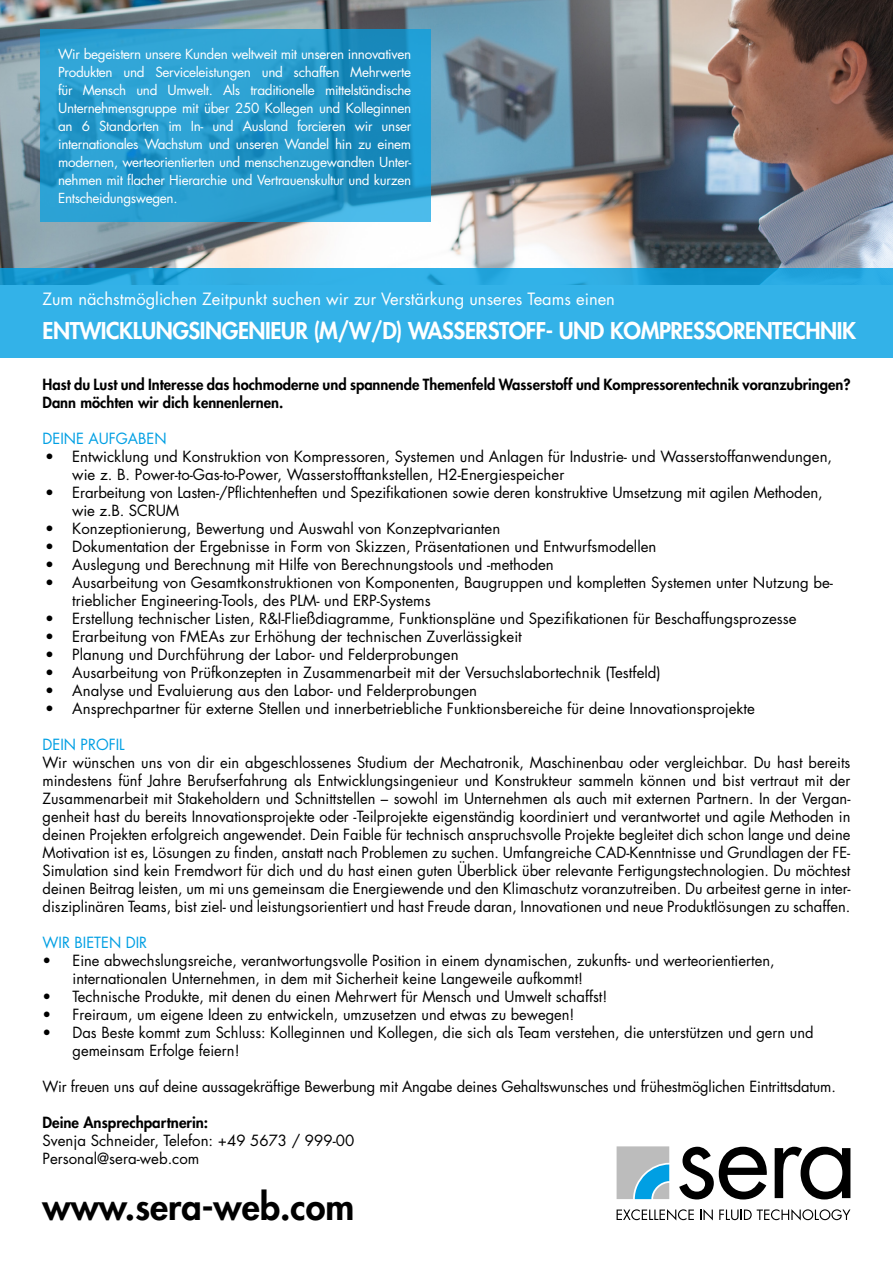
<style>
.page{position:relative;width:893px;height:1263px;background:#fff}
.page>*{position:absolute;margin:0;border:0;box-sizing:border-box;transform-origin:0 0}
.t1{font:800 36px "Futura";color:#000}
.t2{font:800 22.5px "Futura";letter-spacing:-.02em;color:#fff}
.t3{font:16.5px "Futura";color:#fff}
.t4{font:15px/18px "Futura";color:#000}
.t5{font:800 15px/18px "Futura";color:#000}
.t6{font:15px "Futura";color:#009fe3}
.t7{font:13.5px/18px "Futura";letter-spacing:-.025em;color:#fff;text-align:justify}
</style>
<div class="page">
<svg style="left:617px;top:1146px;width:52px;height:53px;background:#92b8c9"></svg>
<svg style="left:679px;top:1147px;width:88px;height:52px"></svg>
<svg style="left:775px;top:1147px;width:75px;height:52px"></svg>
<svg style="left:617px;top:1209px;width:77px;height:11px"></svg>
<svg style="left:700px;top:1209px;width:13px;height:11px"></svg>
<svg style="left:719px;top:1209px;width:131px;height:11px"></svg>
<img style="left:0;top:0;width:893px;height:269px">
<svg style="left:40px;top:29px;width:391px;height:192px;background:#269acc"></svg>
<svg style="left:0;top:269px;width:893px;height:89px;background:#30afe5"></svg>
<p class="t7" style="left:58px;top:45px;width:355px">Wir begeistern unsere Kunden weltweit mit unseren innovativen Produkten und Serviceleistungen und schaffen Mehrwerte für Mensch und Umwelt. Als traditionelle mittelständische Unternehmensgruppe mit über 250 Kollegen und Kolleginnen an 6 Standorten im In- und Ausland forcieren wir unser internationales Wachstum und unseren Wandel hin zu einem modernen, werteorientierten und menschenzugewandten Unter&shy;nehmen mit flacher Hierarchie und Vertrauenskultur und kurzen Entscheidungswegen.</p>
<p class="t3" style="left:43px;top:287px;width:574px">Zum nächstmöglichen Zeitpunkt suchen wir zur Verstärkung unseres Teams einen</p>
<h2 class="t2" style="left:43px;top:316px;width:815px">ENTWICKLUNGSINGENIEUR (M/W/D) WASSERSTOFF- UND KOMPRESSORENTECHNIK</h2>
<p class="t5" style="left:43px;top:375px;width:809px">Hast du Lust und Interesse das hochmoderne und spannende Themenfeld Wasserstoff und Kompressorentechnik voranzubringen?<br>Dann möchten wir dich kennenlernen.</p>
<p class="t6" style="left:43px;top:428px;width:126px">DEINE AUFGABEN</p>
<p class="t4" style="left:72px;top:447px;width:761px;text-indent:-27px">• Entwicklung und Konstruktion von Kompressoren, Systemen und Anlagen für Industrie- und Wasserstoffanwendungen, wie z. B. Power-to-Gas-to-Power, Wasserstofftankstellen, H2-Energiespeicher</p>
<p class="t4" style="left:72px;top:483px;width:752px;text-indent:-27px">• Erarbeitung von Lasten-/Pflichtenheften und Spezifikationen sowie deren konstruktive Umsetzung mit agilen Methoden, wie z.B. SCRUM</p>
<p class="t4" style="left:45px;top:519px;width:456px">• Konzeptionierung, Bewertung und Auswahl von Konzeptvarianten</p>
<p class="t4" style="left:45px;top:537px;width:613px">• Dokumentation der Ergebnisse in Form von Skizzen, Präsentationen und Entwurfsmodellen</p>
<p class="t4" style="left:45px;top:555px;width:510px">• Auslegung und Berechnung mit Hilfe von Berechnungstools und -methoden</p>
<p class="t4" style="left:72px;top:573px;width:762px;text-indent:-27px">• Ausarbeitung von Gesamtkonstruktionen von Komponenten, Baugruppen und kompletten Systemen unter Nutzung be&shy;trieblicher Engineering-Tools, des PLM- und ERP-Systems</p>
<p class="t4" style="left:45px;top:609px;width:753px">• Erstellung technischer Listen, R&amp;I-Fließdiagramme, Funktionspläne und Spezifikationen für Beschaffungsprozesse</p>
<p class="t4" style="left:45px;top:627px;width:478px">• Erarbeitung von FMEAs zur Erhöhung der technischen Zuverlässigkeit</p>
<p class="t4" style="left:45px;top:645px;width:415px">• Planung und Durchführung der Labor- und Felderprobungen</p>
<p class="t4" style="left:45px;top:663px;width:617px">• Ausarbeitung von Prüfkonzepten in Zusammenarbeit mit der Versuchslabortechnik (Testfeld)</p>
<p class="t4" style="left:45px;top:681px;width:433px">• Analyse und Evaluierung aus den Labor- und Felderprobungen</p>
<p class="t4" style="left:45px;top:699px;width:711px">• Ansprechpartner für externe Stellen und innerbetriebliche Funktionsbereiche für deine Innovationsprojekte</p>
<p class="t6" style="left:43px;top:734px;width:84px">DEIN PROFIL</p>
<p class="t4" style="left:43px;top:753px;width:809px;text-align:justify">Wir wünschen uns von dir ein abgeschlossenes Studium der Mechatronik, Maschinenbau oder vergleichbar. Du hast bereits mindestens fünf Jahre Berufserfahrung als Entwicklungsingenieur und Konstrukteur sammeln können und bist vertraut mit der Zusammenarbeit mit Stakeholdern und Schnittstellen – sowohl im Unternehmen als auch mit externen Partnern. In der Vergan&shy;genheit hast du bereits Innovationsprojekte oder -Teilprojekte eigenständig koordiniert und verantwortet und agile Methoden in deinen Projekten erfolgreich angewendet. Dein Faible für technisch anspruchsvolle Projekte begleitet dich schon lange und deine Motivation ist es, Lösungen zu finden, anstatt nach Problemen zu suchen. Umfangreiche CAD-Kenntnisse und Grundlagen der FE-Simulation sind kein Fremdwort für dich und du hast einen guten Überblick über relevante Fertigungstechnologien. Du möchtest deinen Beitrag leisten, um mi uns gemeinsam die Energiewende und den Klimaschutz voranzutreiben. Du arbeitest gerne in inter&shy;disziplinären Teams, bist ziel- und leistungsorientiert und hast Freude daran, Innovationen und neue Produktlösungen zu schaffen.</p>
<p class="t6" style="left:43px;top:932px;width:106px">WIR BIETEN DIR</p>
<p class="t4" style="left:73px;top:951px;width:704px;text-indent:-30px">• Eine abwechslungsreiche, verantwortungsvolle Position in einem dynamischen, zukunfts- und werteorientierten, internationalen Unternehmen, in dem mit Sicherheit keine Langeweile aufkommt!</p>
<p class="t4" style="left:43px;top:987px;width:566px">• Technische Produkte, mit denen du einen Mehrwert für Mensch und Umwelt schaffst!</p>
<p class="t4" style="left:43px;top:1005px;width:533px">• Freiraum, um eigene Ideen zu entwickeln, umzusetzen und etwas zu bewegen!</p>
<p class="t4" style="left:73px;top:1023px;width:743px;text-indent:-30px">• Das Beste kommt zum Schluss: Kolleginnen und Kollegen, die sich als Team verstehen, die unterstützen und gern und gemeinsam Erfolge feiern!</p>
<p class="t4" style="left:43px;top:1077px;width:795px">Wir freuen uns auf deine aussagekräftige Bewerbung mit Angabe deines Gehaltswunsches und frühestmöglichen Eintrittsdatum.</p>
<p class="t5" style="left:43px;top:1113px;width:167px">Deine Ansprechpartnerin:</p>
<p class="t4" style="left:43px;top:1131px;width:313px">Svenja Schneider, Telefon: +49 5673 / 999-00<br>Personal@sera-web.com</p>
<h1 class="t1" style="left:43px;top:1183px;width:313px">www.sera-web.com</h1>
</div>
